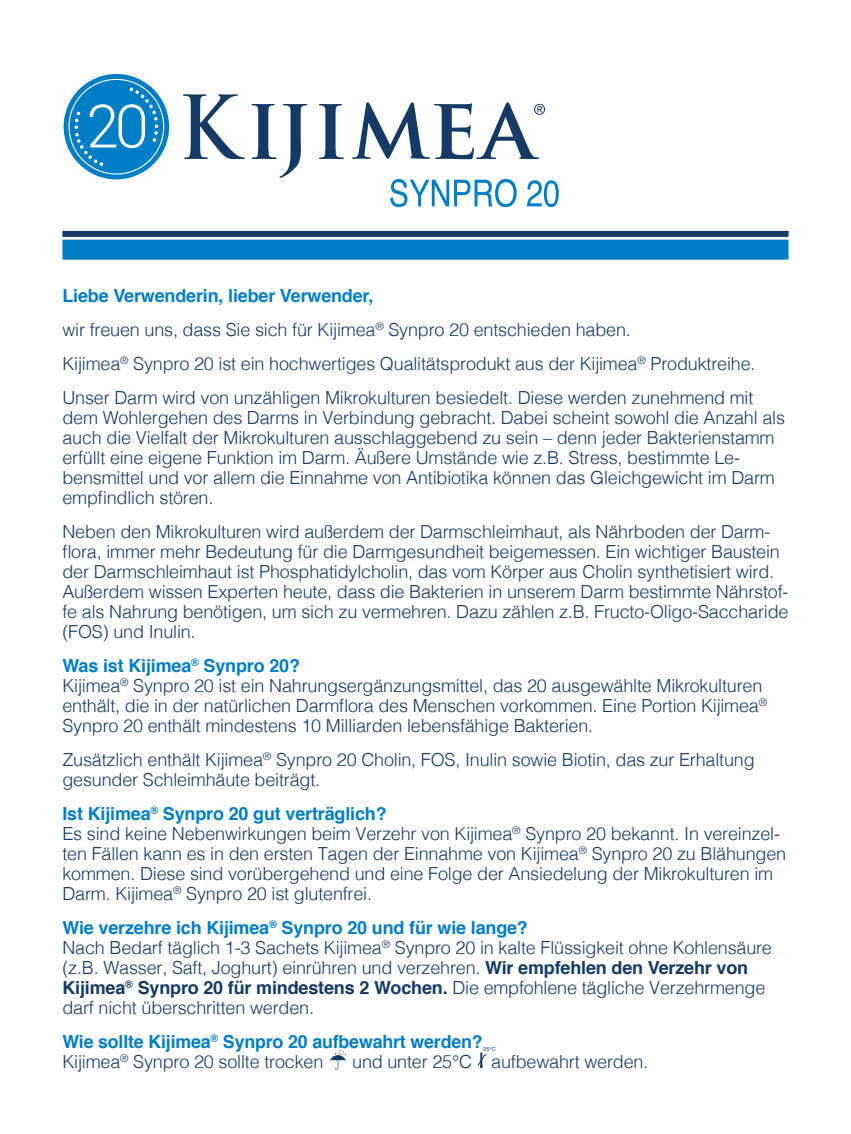
<style>
.page{position:relative;width:851px;height:1134px;background:#fff}
.page>*{position:absolute;margin:0;border:0;box-sizing:border-box;transform-origin:0 0}
.t1{font:300 18px/20px "Helvetica";letter-spacing:-.01em;color:#153a65}
.t2{font:700 18px/20px "Helvetica";letter-spacing:-.01em;color:#007ec5}
.t3{font:5.6px "Helvetica";color:#153a65}
.s1{font-weight:700;color:#007ec5}
.s2{font-weight:700}
.s3{font-weight:300;color:#153a65}
</style>
<div class="page">
<img style="left:330px;top:1049px;width:16px;height:20px">
<svg style="left:477px;top:1052px;width:9px;height:16px"></svg>
<div style="left:62px;top:231px;width:726px;height:6px;background:#153a65"></div>
<div style="left:62px;top:240px;width:726px;height:20px;background:#007ec5"></div>
<svg style="left:390px;top:179px;width:126px;height:28px"></svg>
<svg style="left:527px;top:180px;width:31px;height:27px"></svg>
<svg style="left:183px;top:94px;width:62px;height:65px"></svg>
<svg style="left:251px;top:104px;width:56px;height:74px"></svg>
<svg style="left:319px;top:104px;width:25px;height:55px"></svg>
<svg style="left:64px;top:74px;width:105px;height:105px"></svg>
<svg style="left:69px;top:79px;width:95px;height:95px"></svg>
<svg style="left:352px;top:102px;width:193px;height:57px"></svg>
<svg style="left:74px;top:88px;width:84px;height:78px;background:#2892ce"></svg>
<p class="t1" style="left:62px;top:277px;width:694px;line-height:34px"><span class="s1">Liebe Verwenderin, lieber Verwender,<br></span>wir freuen uns, dass Sie sich für Kijimea<sup>®</sup> Synpro 20 entschieden haben.<br>Kijimea<sup>®</sup> Synpro 20 ist ein hochwertiges Qualitätsprodukt aus der Kijimea<sup>®</sup> Produktreihe.<br>Unser Darm wird von unzähligen Mikrokulturen besiedelt. Diese werden zunehmend mit</p>
<p class="t1" style="left:62px;top:406px;width:724px">dem Wohlergehen des Darms in Verbindung gebracht. Dabei scheint sowohl die Anzahl als auch die Vielfalt der Mikrokulturen ausschlaggebend zu sein – denn jeder Bakterienstamm erfüllt eine eigene Funktion im Darm. Äußere Umstände wie z.B. Stress, bestimmte Le&shy;bensmittel und vor allem die Einnahme von Antibiotika können das Gleichgewicht im Darm empfindlich stören.</p>
<p class="t1" style="left:62px;top:520px;width:727px">Neben den Mikrokulturen wird außerdem der Darmschleimhaut, als Nährboden der Darm&shy;flora, immer mehr Bedeutung für die Darmgesundheit beigemessen. Ein wichtiger Baustein der Darmschleimhaut ist Phosphatidylcholin, das vom Körper aus Cholin synthetisiert wird.<br>Außerdem wissen Experten heute, dass die Bakterien in unserem Darm bestimmte Nährstof&shy;fe als Nahrung benötigen, um sich zu vermehren. Dazu zählen z.B. Fructo-Oligo-Saccharide (FOS) und Inulin.</p>
<p class="t1" style="left:62px;top:654px;width:706px"><span class="s1">Was ist Kijimea</span><sup>®</sup> <span class="s1">Synpro 20?<br></span>Kijimea<sup>®</sup> Synpro 20 ist ein Nahrungsergänzungsmittel, das 20 ausgewählte Mikrokulturen enthält, die in der natürlichen Darmflora des Menschen vorkommen. Eine Portion Kijimea<sup>® </sup>Synpro 20 enthält mindestens 10 Milliarden lebensfähige Bakterien.</p>
<p class="t1" style="left:62px;top:748px;width:693px">Zusätzlich enthält Kijimea<sup>®</sup> Synpro 20 Cholin, FOS, Inulin sowie Biotin, das zur Erhaltung gesunder Schleimhäute beiträgt.</p>
<p class="t1" style="left:62px;top:802px;width:725px"><span class="s1">Ist Kijimea</span><sup>®</sup> <span class="s1">Synpro 20 gut verträglich?<br></span>Es sind keine Nebenwirkungen beim Verzehr von Kijimea<sup>®</sup> Synpro 20 bekannt. In vereinzel&shy;ten Fällen kann es in den ersten Tagen der Einnahme von Kijimea<sup>®</sup> Synpro 20 zu Blähungen kommen. Diese sind vorübergehend und eine Folge der Ansiedelung der Mikrokulturen im Darm. Kijimea<sup>®</sup> Synpro 20 ist glutenfrei.</p>
<p class="t1" style="left:62px;top:916px;width:711px"><span class="s1">Wie verzehre ich Kijimea</span><sup>®</sup> <span class="s1">Synpro 20 und für wie lange?<br></span>Nach Bedarf täglich 1-3 Sachets Kijimea<sup>®</sup> Synpro 20 in kalte Flüssigkeit ohne Kohlensäure (z.B. Wasser, Saft, Joghurt) einrühren und verzehren. <span class="s2">Wir empfehlen den Verzehr von Kijimea</span><sup>®</sup> <span class="s2">Synpro 20 für mindestens 2 Wochen.</span> Die empfohlene tägliche Verzehrmenge darf nicht überschritten werden.</p>
<p class="t2" style="left:62px;top:1031px;width:422px">Wie sollte Kijimea<sup>®</sup> Synpro 20 aufbewahrt werden?<br><span class="s3">Kijimea</span><sup>®</sup> <span class="s3">Synpro 20 sollte trocken</span></p>
<p class="t3" style="left:483px;top:1045px;width:14px">25°C</p>
<p class="t1" style="left:352px;top:1050px;width:298px">und unter 25°C aufbewahrt werden.</p>
</div>
